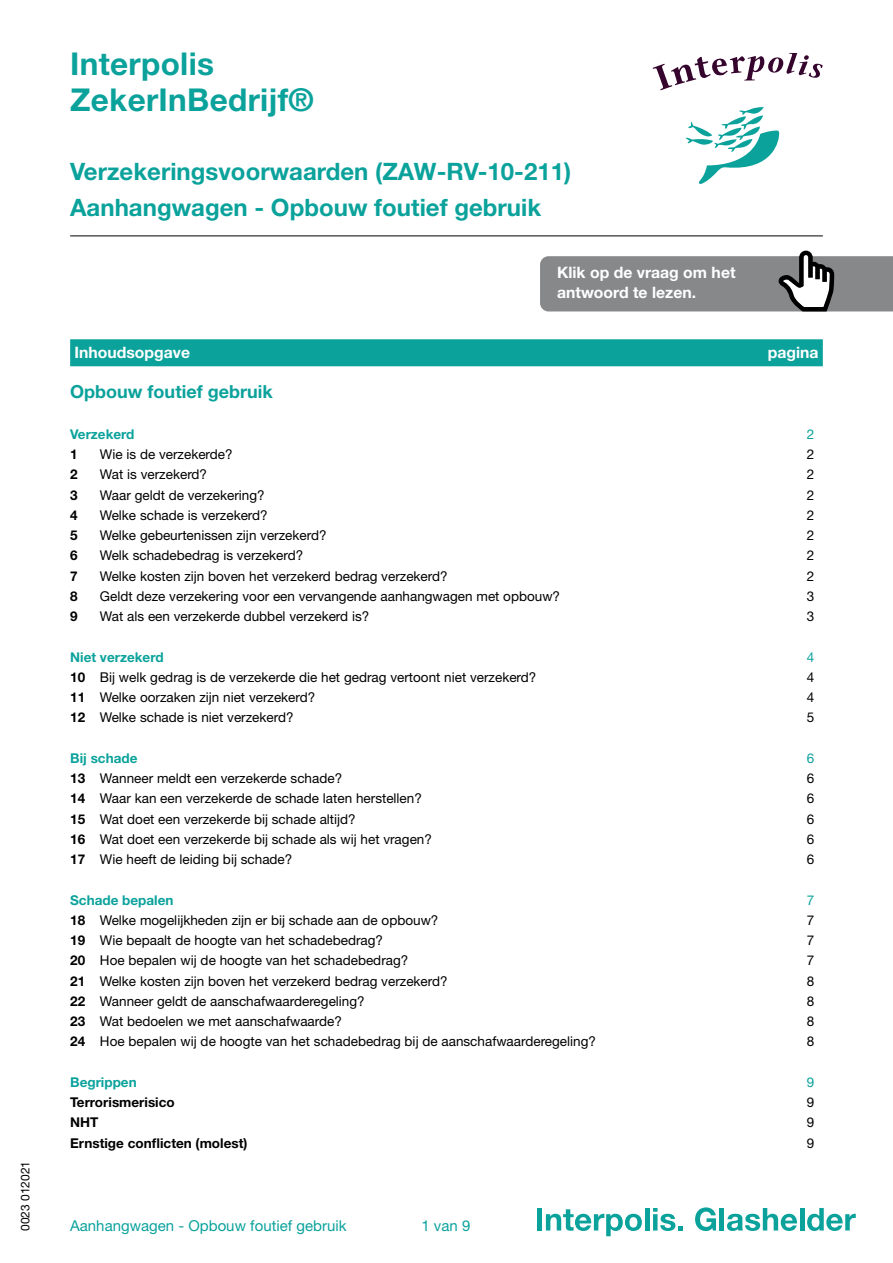
<style>
.page{position:relative;width:893px;height:1263px;background:#fff}
.page>*{position:absolute;margin:0;border:0;box-sizing:border-box;transform-origin:0 0}
.t1{font:700 31.5px/36px "Helvetica Neue LT Std";letter-spacing:.01em;color:#0ba29c}
.t2{font:700 24px/36px "Helvetica Neue LT Std";color:#0ba29c}
.t3{font:700 18px "Helvetica Neue LT Std";color:#0ba29c}
.t4{font:700 15.75px/20.2px "Helvetica Neue LT Std";color:#fff}
.t5{font:15px "Helvetica Neue LT Std";color:#0ba29c}
.t6{font:13.5px "Helvetica Neue LT Std";color:#000}
.t7{font:700 13.5px "Helvetica Neue LT Std";color:#000}
.t8{font:700 13.5px "Helvetica Neue LT Std";color:#0ba29c}
.t9{font:13.5px "Helvetica Neue LT Std";color:#0ba29c}
.t10{font:12px "Helvetica Neue LT Std";color:#000}
.s1{font-weight:700}
</style>
<div class="page">
<hr style="left:70px;top:236px;width:753px;height:1px;background:#000">
<div style="left:537px;top:1208px;width:5px;height:22px;background:#0ba29c"></div>
<svg style="left:546px;top:1209px;width:96px;height:27px"></svg>
<hr style="left:645px;top:1208px;width:4px;height:22px;background:#0ba29c">
<svg style="left:653px;top:1208px;width:30px;height:23px"></svg>
<svg style="left:695px;top:1207px;width:21px;height:24px"></svg>
<hr style="left:720px;top:1208px;width:4px;height:22px;background:#0ba29c">
<svg style="left:727px;top:1208px;width:70px;height:23px"></svg>
<hr style="left:800px;top:1208px;width:4px;height:22px;background:#0ba29c">
<svg style="left:807px;top:1208px;width:49px;height:23px"></svg>
<svg style="left:540px;top:251px;width:353px;height:60px;background:#909193"></svg>
<div style="left:70px;top:339px;width:753px;height:27px;background:#0ba29c"></div>
<svg style="left:653px;top:53px;width:170px;height:37px"></svg>
<svg style="left:685px;top:107px;width:95px;height:77px"></svg>
<p class="t10" style="left:18px;top:1231px;width:72px;rotate:-90deg">0023 012021</p>
<h1 class="t1" style="left:70px;top:46px;width:245px">Interpolis<br>ZekerInBedrijf®</h1>
<h2 class="t2" style="left:70px;top:153px;width:503px">Verzekeringsvoorwaarden (ZAW-RV-10-211)<br>Aanhangwagen - Opbouw foutief gebruik</h2>
<p class="t4" style="left:557px;top:262px;width:180px">Klik op de vraag om het antwoord te lezen.</p>
<p class="t4" style="left:74px;top:342px;width:117px">Inhoudsopgave</p>
<p class="t4" style="left:768px;top:342px;width:52px">pagina</p>
<h3 class="t3" style="left:70px;top:381px;width:204px">Opbouw foutief gebruik</h3>
<p class="t8" style="left:70px;top:426px;width:66px">Verzekerd</p>
<p class="t9" style="left:807px;top:426px;width:9px">2</p>
<p class="t7" style="left:70px;top:446px;width:9px">1</p>
<p class="t6" style="left:100px;top:446px;width:134px">Wie is de verzekerde?</p>
<p class="t6" style="left:807px;top:446px;width:9px">2</p>
<p class="t7" style="left:70px;top:466px;width:9px">2</p>
<p class="t6" style="left:100px;top:466px;width:109px">Wat is verzekerd?</p>
<p class="t6" style="left:807px;top:466px;width:9px">2</p>
<p class="t7" style="left:70px;top:486px;width:9px">3</p>
<p class="t6" style="left:100px;top:487px;width:166px">Waar geldt de verzekering?</p>
<p class="t6" style="left:807px;top:487px;width:9px">2</p>
<p class="t7" style="left:70px;top:507px;width:9px">4</p>
<p class="t6" style="left:100px;top:507px;width:169px">Welke schade is verzekerd?</p>
<p class="t6" style="left:807px;top:507px;width:9px">2</p>
<p class="t7" style="left:70px;top:527px;width:9px">5</p>
<p class="t6" style="left:100px;top:527px;width:228px">Welke gebeurtenissen zijn verzekerd?</p>
<p class="t6" style="left:807px;top:527px;width:9px">2</p>
<p class="t7" style="left:70px;top:547px;width:9px">6</p>
<p class="t6" style="left:100px;top:547px;width:205px">Welk schadebedrag is verzekerd?</p>
<p class="t6" style="left:807px;top:547px;width:9px">2</p>
<p class="t7" style="left:70px;top:567px;width:9px">7</p>
<p class="t6" style="left:100px;top:568px;width:349px">Welke kosten zijn boven het verzekerd bedrag verzekerd?</p>
<p class="t6" style="left:807px;top:568px;width:9px">2</p>
<p class="t7" style="left:70px;top:588px;width:9px">8</p>
<p class="t6" style="left:100px;top:588px;width:462px">Geldt deze verzekering voor een vervangende aanhangwagen met opbouw?</p>
<p class="t6" style="left:807px;top:588px;width:9px">3</p>
<p class="t7" style="left:70px;top:608px;width:9px">9</p>
<p class="t6" style="left:100px;top:608px;width:271px">Wat als een verzekerde dubbel verzekerd is?</p>
<p class="t6" style="left:807px;top:608px;width:9px">3</p>
<p class="t8" style="left:70px;top:648px;width:95px">Niet verzekerd</p>
<p class="t9" style="left:807px;top:649px;width:9px">4</p>
<p class="t6" style="left:70px;top:669px;width:468px"><span class="s1">10</span> Bij welk gedrag is de verzekerde die het gedrag vertoont niet verzekerd?</p>
<p class="t6" style="left:807px;top:669px;width:9px">4</p>
<p class="t6" style="left:70px;top:689px;width:247px"><span class="s1">11</span> Welke oorzaken zijn niet verzekerd?</p>
<p class="t6" style="left:807px;top:689px;width:9px">4</p>
<p class="t6" style="left:70px;top:709px;width:225px"><span class="s1">12</span> Welke schade is niet verzekerd?</p>
<p class="t6" style="left:807px;top:709px;width:9px">5</p>
<p class="t8" style="left:70px;top:750px;width:69px">Bij schade</p>
<p class="t9" style="left:807px;top:750px;width:9px">6</p>
<p class="t6" style="left:70px;top:770px;width:274px"><span class="s1">13</span> Wanneer meldt een verzekerde schade?</p>
<p class="t6" style="left:807px;top:770px;width:9px">6</p>
<p class="t6" style="left:70px;top:790px;width:353px"><span class="s1">14</span> Waar kan een verzekerde de schade laten herstellen?</p>
<p class="t6" style="left:807px;top:790px;width:9px">6</p>
<p class="t6" style="left:70px;top:811px;width:287px"><span class="s1">15</span> Wat doet een verzekerde bij schade altijd?</p>
<p class="t6" style="left:807px;top:811px;width:9px">6</p>
<p class="t6" style="left:70px;top:831px;width:363px"><span class="s1">16</span> Wat doet een verzekerde bij schade als wij het vragen?</p>
<p class="t6" style="left:807px;top:831px;width:9px">6</p>
<p class="t6" style="left:70px;top:851px;width:224px"><span class="s1">17</span> Wie heeft de leiding bij schade?</p>
<p class="t6" style="left:807px;top:851px;width:9px">6</p>
<p class="t8" style="left:70px;top:891px;width:105px">Schade bepalen</p>
<p class="t9" style="left:807px;top:892px;width:9px">7</p>
<p class="t6" style="left:70px;top:912px;width:370px"><span class="s1">18</span> Welke mogelijkheden zijn er bij schade aan de opbouw?</p>
<p class="t6" style="left:807px;top:912px;width:9px">7</p>
<p class="t6" style="left:70px;top:932px;width:314px"><span class="s1">19</span> Wie bepaalt de hoogte van het schadebedrag?</p>
<p class="t6" style="left:807px;top:932px;width:9px">7</p>
<p class="t6" style="left:70px;top:952px;width:340px"><span class="s1">20</span> Hoe bepalen wij de hoogte van het schadebedrag?</p>
<p class="t6" style="left:807px;top:952px;width:9px">7</p>
<p class="t6" style="left:70px;top:973px;width:379px"><span class="s1">21</span> Welke kosten zijn boven het verzekerd bedrag verzekerd?</p>
<p class="t6" style="left:807px;top:973px;width:9px">8</p>
<p class="t6" style="left:70px;top:993px;width:296px"><span class="s1">22</span> Wanneer geldt de aanschafwaarderegeling?</p>
<p class="t6" style="left:807px;top:993px;width:9px">8</p>
<p class="t6" style="left:70px;top:1013px;width:273px"><span class="s1">23</span> Wat bedoelen we met aanschafwaarde?</p>
<p class="t6" style="left:807px;top:1013px;width:9px">8</p>
<p class="t6" style="left:70px;top:1033px;width:527px"><span class="s1">24</span> Hoe bepalen wij de hoogte van het schadebedrag bij de aanschafwaarderegeling?</p>
<p class="t6" style="left:807px;top:1033px;width:9px">8</p>
<p class="t8" style="left:70px;top:1074px;width:68px">Begrippen</p>
<p class="t9" style="left:807px;top:1074px;width:9px">9</p>
<p class="t7" style="left:70px;top:1094px;width:106px">Terrorismerisico</p>
<p class="t6" style="left:807px;top:1094px;width:9px">9</p>
<p class="t7" style="left:70px;top:1114px;width:30px">NHT</p>
<p class="t6" style="left:807px;top:1114px;width:9px">9</p>
<p class="t7" style="left:70px;top:1134px;width:179px">Ernstige conflicten (molest)</p>
<p class="t6" style="left:807px;top:1135px;width:9px">9</p>
<p class="t5" style="left:70px;top:1216px;width:278px">Aanhangwagen - Opbouw foutief gebruik</p>
<p class="t5" style="left:421px;top:1217px;width:51px">1 van 9</p>
</div>
